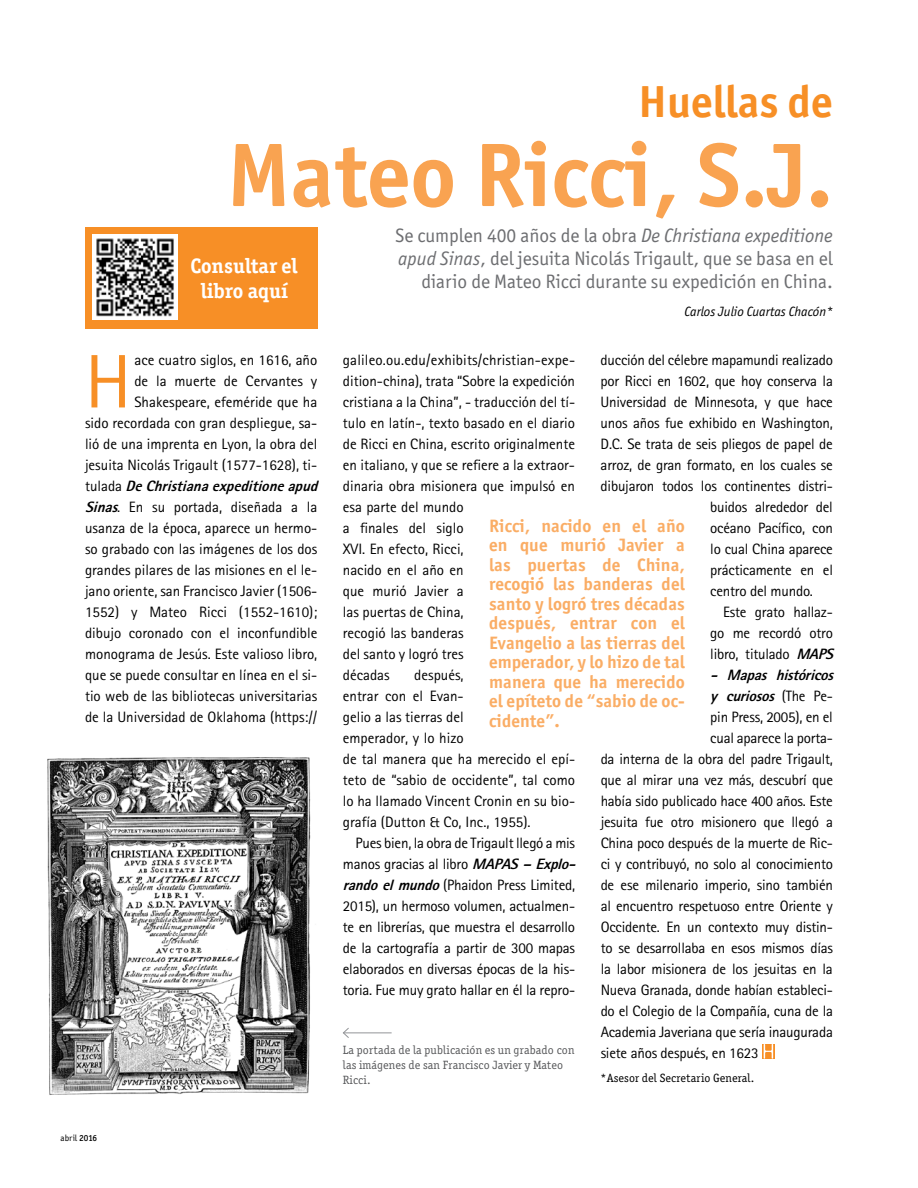
<style>
.page{position:relative;width:918px;height:1188px;background:#fff}
.page>*{position:absolute;margin:0;border:0;box-sizing:border-box;transform-origin:0 0}
.t1{font:700 90.45px "Officina Sans ITC";color:#f9a351}
.t2{font:75.9px "AT Rotis Sans Serif";color:#f78f26}
.t3{font:700 45px "Officina Sans ITC";color:#f78f26}
.t4{font:700 21px/25.2px "Officina Ser ITC";color:#fff;text-align:center}
.t5{font:19.5px/23.4px "Officina Sans ITC";color:#6d6e71;text-align:right}
.t6{font:700 18px/19.5px "Officina Sans ITC";letter-spacing:.005em;color:#faad65;text-align:justify}
.t7{font:15px/21px "AT Rotis Sans Serif";letter-spacing:-.015em;color:#000}
.t8{font:italic 800 15px "AT Rotis Sans Serif";color:#000}
.t9{font:italic 13.5px "Officina Sans ITC";color:#000}
.t10{font:12px/15px "Officina Ser ITC";letter-spacing:.01em;color:#58595b}
.t11{font:12px "Officina Ser ITC";letter-spacing:.01em;color:#000}
.t12{font:9px "Officina Sans ITC";color:#000}
.s1{font-style:italic}
.s2{font-weight:400;font-style:normal}
.s3{font-weight:800;font-style:italic}
.s4{font-weight:500}
</style>
<div class="page">
<svg style="left:762px;top:1044px;width:13px;height:14px"></svg>
<svg style="left:764px;top:1044px;width:9px;height:14px"></svg>
<hr style="left:343px;top:1033px;width:49px;height:1px;background:#939598">
<svg style="left:343px;top:1027px;width:7px;height:11px"></svg>
<img style="left:47px;top:757px;width:264px;height:338px">
<div style="left:85px;top:227px;width:232px;height:101px;background:#f78f26"></div>
<img style="left:93px;top:234px;width:85px;height:86px">
<h3 class="t3" style="left:639px;top:74px;width:196px">Huellas de</h3>
<h1 class="t1" style="left:227px;top:119px;width:608px">Mateo Ricci, S.J.</h1>
<h3 class="t5" style="left:395px;top:223px;width:439px">Se cumplen 400 años de la obra <span class="s1">De Christiana expeditione apud Sinas</span>, del jesuita Nicolás Trigault, que se basa en el diario de Mateo Ricci durante su expedición en China.</h3>
<h3 class="t4" style="left:191px;top:253px;width:109px">Consultar el libro aquí</h3>
<h2 class="t2" style="left:85px;top:337px;width:48px">H</h2>
<p class="t7" style="left:134px;top:350px;width:184px">ace cuatro siglos, en 1616, año</p>
<p class="t7" style="left:134px;top:371px;width:184px">de la muerte de Cervantes y</p>
<p class="t7" style="left:134px;top:392px;width:184px">Shakespeare, efeméride que ha</p>
<p class="t7" style="left:85px;top:413px;width:234px">sido recordada con gran despliegue, sa-</p>
<p class="t7" style="left:85px;top:434px;width:234px">lió de una imprenta en Lyon, la obra del</p>
<p class="t7" style="left:85px;top:455px;width:234px">jesuita Nicolás Trigault (1577-1628), ti-</p>
<p class="t8" style="left:85px;top:477px;width:239px"><span class="s2">t u l a d a</span> DeChristianaexpeditioneapud</p>
<p class="t7" style="left:85px;top:497px;width:234px"><span class="s3">Sinas</span>. En su portada, diseñada a la</p>
<p class="t7" style="left:85px;top:518px;width:234px">usanza de la época, aparece un hermo-</p>
<p class="t7" style="left:85px;top:539px;width:234px">so grabado con las imágenes de los dos</p>
<p class="t7" style="left:85px;top:560px;width:234px">grandes pilares de las misiones en el le-</p>
<p class="t7" style="left:85px;top:581px;width:234px">jano oriente, san Francisco Javier (1506-</p>
<p class="t7" style="left:85px;top:602px;width:234px">1552) y Mateo Ricci (1552-1610);</p>
<p class="t7" style="left:85px;top:623px;width:234px">dibujo coronado con el inconfundible</p>
<p class="t7" style="left:85px;top:644px;width:234px">monograma de Jesús. Este valioso libro,</p>
<p class="t7" style="left:85px;top:665px;width:234px">que se puede consultar en línea en el si-</p>
<p class="t7" style="left:85px;top:686px;width:234px">tio web de las bibliotecas universitarias</p>
<p class="t7" style="left:85px;top:707px;width:234px">de la Universidad de Oklahoma (https://</p>
<p class="t12" style="left:61px;top:1133px;width:38px">abril <span class="s4">2016</span></p>
<p class="t9" style="left:684px;top:304px;width:150px">Carlos Julio Cuartas Chacón*</p>
<p class="t7" style="left:343px;top:350px;width:234px">galileo.ou.edu/exhibits/christian-expe&shy;dition-china), trata “Sobre la expedición cristiana a la China”, - traducción del tí&shy;tulo en latín-, texto basado en el diario de Ricci en China, escrito originalmente en italiano, y que se refiere a la extraor&shy;dinaria obra misionera que impulsó en esa parte del mundo<br>a finales del siglo<br>XVI. En efecto, Ricci,<br>nacido en el año en<br>que murió Javier a<br>las puertas de China,<br>recogió las banderas<br>del santo y logró tres<br>décadas</p>
<p class="t7" style="left:601px;top:350px;width:234px">ducción del célebre mapamundi realizado</p>
<p class="t7" style="left:601px;top:371px;width:234px">por Ricci en 1602, que hoy conserva la</p>
<p class="t7" style="left:601px;top:392px;width:234px">Universidad de Minnesota, y que hace</p>
<p class="t7" style="left:601px;top:413px;width:234px">unos años fue exhibido en Washington,</p>
<p class="t7" style="left:601px;top:434px;width:234px">D.C. Se trata de seis pliegos de papel de</p>
<p class="t7" style="left:601px;top:455px;width:234px">arroz, de gran formato, en los cuales se</p>
<p class="t7" style="left:601px;top:476px;width:234px">dibujaron todos los continentes distri-</p>
<p class="t7" style="left:710px;top:497px;width:124px">buidos alrededor del</p>
<p class="t7" style="left:710px;top:518px;width:124px">océano Pacífico, con</p>
<p class="t7" style="left:710px;top:539px;width:124px">lo cual China aparece</p>
<p class="t7" style="left:710px;top:560px;width:124px">prácticamente en el</p>
<p class="t7" style="left:710px;top:581px;width:104px">centro del mundo.</p>
<p class="t7" style="left:723px;top:602px;width:111px">Este grato hallaz-</p>
<p class="t7" style="left:710px;top:623px;width:124px">go me recordó otro</p>
<p class="t7" style="left:710px;top:644px;width:129px">libro, titulado <span class="s3">MAPS</span></p>
<p class="t8" style="left:710px;top:666px;width:129px">- Mapas históricos</p>
<p class="t8" style="left:710px;top:687px;width:124px">y curiosos <span class="s2">( T h e P e -</span></p>
<p class="t7" style="left:710px;top:707px;width:124px">pin Press, 2005), en el</p>
<p class="t7" style="left:710px;top:728px;width:124px">cual aparece la porta-</p>
<p class="t7" style="left:601px;top:749px;width:234px">da interna de la obra del padre Trigault,</p>
<p class="t7" style="left:601px;top:770px;width:234px">que al mirar una vez más, descubrí que</p>
<p class="t7" style="left:601px;top:791px;width:234px">había sido publicado hace 400 años. Este</p>
<p class="t7" style="left:601px;top:812px;width:234px">jesuita fue otro misionero que llegó a</p>
<p class="t7" style="left:601px;top:833px;width:234px">China poco después de la muerte de Ric-</p>
<p class="t7" style="left:601px;top:854px;width:234px">ci y contribuyó, no solo al conocimiento</p>
<p class="t7" style="left:601px;top:875px;width:234px">de ese milenario imperio, sino también</p>
<p class="t7" style="left:601px;top:896px;width:234px">al encuentro respetuoso entre Oriente y</p>
<p class="t7" style="left:601px;top:917px;width:234px">Occidente. En un contexto muy distin-</p>
<p class="t7" style="left:601px;top:938px;width:234px">to se desarrollaba en esos mismos días</p>
<p class="t7" style="left:601px;top:959px;width:234px">la labor misionera de los jesuitas en la</p>
<p class="t7" style="left:601px;top:980px;width:234px">Nueva Granada, donde habían estableci-</p>
<p class="t7" style="left:601px;top:1001px;width:234px">do el Colegio de la Compañía, cuna de la</p>
<p class="t7" style="left:601px;top:1022px;width:234px">Academia Javeriana que sería inaugurada</p>
<p class="t7" style="left:601px;top:1043px;width:159px">siete años después, en 1623</p>
<p class="t11" style="left:601px;top:1071px;width:155px">*Asesor del Secretario General.</p>
<p class="t6" style="left:489px;top:516px;width:197px">Ricci, nacido en el año en que murió Javier a las puertas de China, recogió las banderas del santo y logró tres décadas después, entrar con el Evangelio a las tierras del emperador, y lo hizo de tal manera que ha merecido el epíteto de “sabio de oc&shy;cidente”.</p>
<p class="t7" style="left:343px;top:665px;width:234px;text-indent:71px">después,<br>entrar con el Evan-<br>gelio a las tierras del<br>emperador, y lo hizo<br>de tal manera que ha merecido el epí&shy;teto de “sabio de occidente”, tal como lo ha llamado Vincent Cronin en su bio&shy;grafía (Dutton &amp; Co, Inc., 1955).</p>
<p class="t7" style="left:343px;top:833px;width:239px;text-align:center">Pues bien, la obra de Trigault llegó a mis manos gracias al libro <span class="s3">MAPAS–Explo&shy;randoelmundo</span>(Phaidon Press Limited, 2015), un hermoso volumen, actualmen&shy;te en librerías, que muestra el desarrollo de la cartografía a partir de 300 mapas elaborados en diversas épocas de la his&shy;toria. Fue muy grato hallar en él la repro-</p>
<p class="t10" style="left:343px;top:1043px;width:233px">La portada de la publicación es un grabado con las imágenes de san Francisco Javier y Mateo<br>Ricci.</p>
</div>
